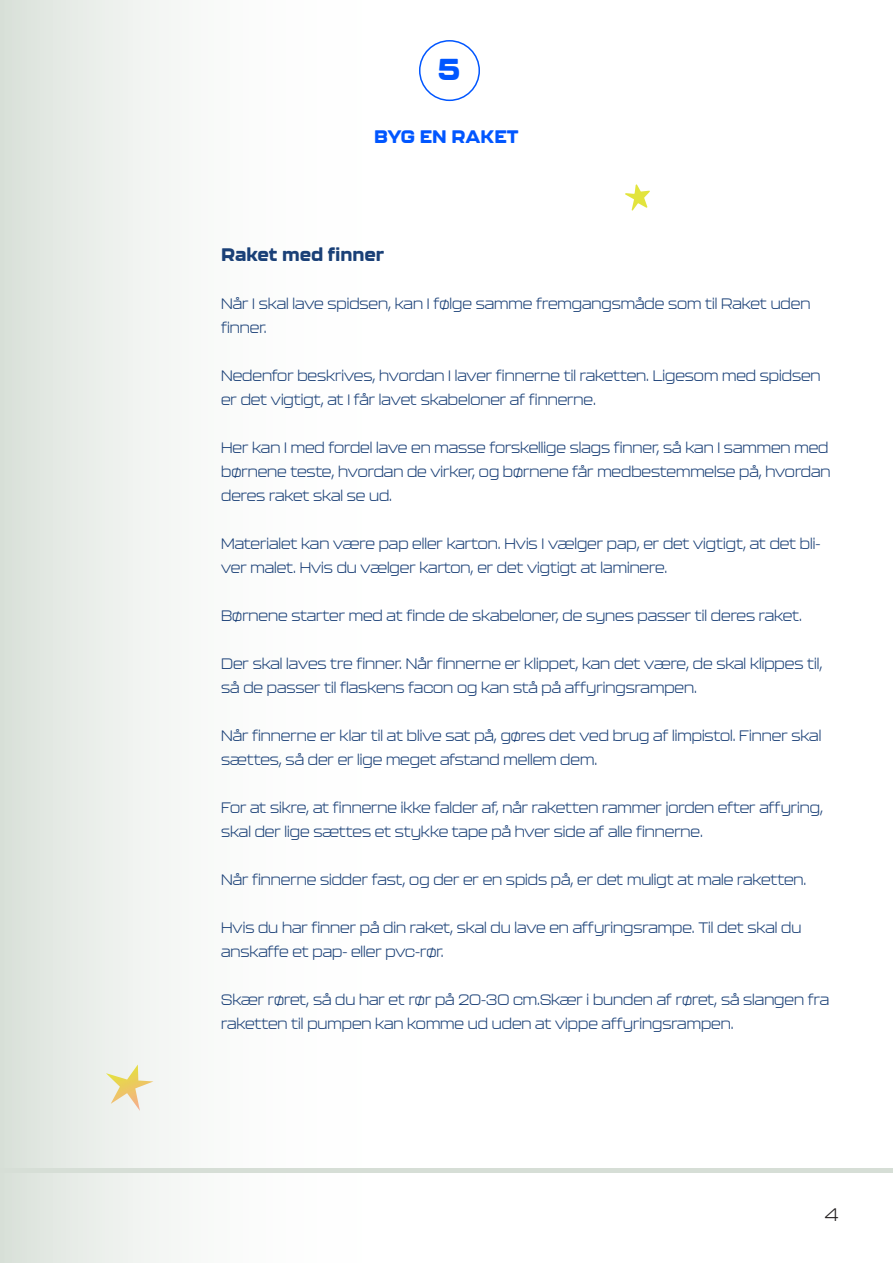
<style>
.page{position:relative;width:893px;height:1263px;background:#fff}
.page>*{position:absolute;margin:0;border:0;box-sizing:border-box;transform-origin:0 0}
.t1{font:800 30px "Kallisto";color:#0056ff}
.t2{font:800 18px "Kallisto";color:#1a4077}
.t3{font:800 18px "Kallisto";color:#0056ff}
.t4{font:300 18px "Kallisto";color:#231f20}
.t5{font:300 15px/24px "Kallisto";color:#1a4077}
</style>
<div class="page">
<img style="left:0;top:0;width:472px;height:366px">
<div style="left:419px;top:40px;width:61px;height:61px;border:2px solid #0056ff;border-radius:50%"></div>
<svg style="left:625px;top:184px;width:25px;height:27px"></svg>
<div style="left:1px;top:1168px;width:892px;height:5px;background:#d6ded6"></div>
<svg style="left:106px;top:1064px;width:47px;height:47px"></svg>
<h1 class="t1" style="left:438px;top:51px;width:24px">5</h1>
<p class="t3" style="left:374px;top:125px;width:146px">BYG EN RAKET</p>
<p class="t2" style="left:221px;top:244px;width:165px">Raket med finner</p>
<p class="t5" style="left:221px;top:292px;width:591px">Når I skal lave spidsen, kan I følge samme fremgangsmåde som til Raket uden finner.</p>
<p class="t5" style="left:221px;top:364px;width:601px">Nedenfor beskrives, hvordan I laver finnerne til raketten. Ligesom med spidsen er det vigtigt, at I får lavet skabeloner af finnerne.</p>
<p class="t5" style="left:221px;top:436px;width:611px">Her kan I med fordel lave en masse forskellige slags finner, så kan I sammen med børnene teste, hvordan de virker, og børnene får medbestemmelse på, hvordan deres raket skal se ud.</p>
<p class="t5" style="left:221px;top:532px;width:601px">Materialet kan være pap eller karton. Hvis I vælger pap, er det vigtigt, at det bli&shy;ver malet. Hvis du vælger karton, er det vigtigt at laminere.</p>
<p class="t5" style="left:221px;top:604px;width:582px">Børnene starter med at finde de skabeloner, de synes passer til deres raket.</p>
<p class="t5" style="left:221px;top:652px;width:603px">Der skal laves tre finner. Når finnerne er klippet, kan det være, de skal klippes til, så de passer til flaskens facon og kan stå på affyringsrampen.</p>
<p class="t5" style="left:221px;top:724px;width:602px">Når finnerne er klar til at blive sat på, gøres det ved brug af limpistol. Finner skal sættes, så der er lige meget afstand mellem dem.</p>
<p class="t5" style="left:221px;top:796px;width:603px">For at sikre, at finnerne ikke falder af, når raketten rammer jorden efter affyring, skal der lige sættes et stykke tape på hver side af alle finnerne.</p>
<p class="t5" style="left:221px;top:868px;width:587px">Når finnerne sidder fast, og der er en spids på, er det muligt at male raketten.</p>
<p class="t5" style="left:221px;top:916px;width:582px">Hvis du har finner på din raket, skal du lave en affyringsrampe. Til det skal du anskaffe et pap- eller pvc-rør.</p>
<p class="t5" style="left:221px;top:988px;width:610px">Skær røret, så du har et rør på 20-30 cm.Skær i bunden af røret, så slangen fra raketten til pumpen kan komme ud uden at vippe affyringsrampen.</p>
<p class="t4" style="left:825px;top:1204px;width:15px">4</p>
</div>
